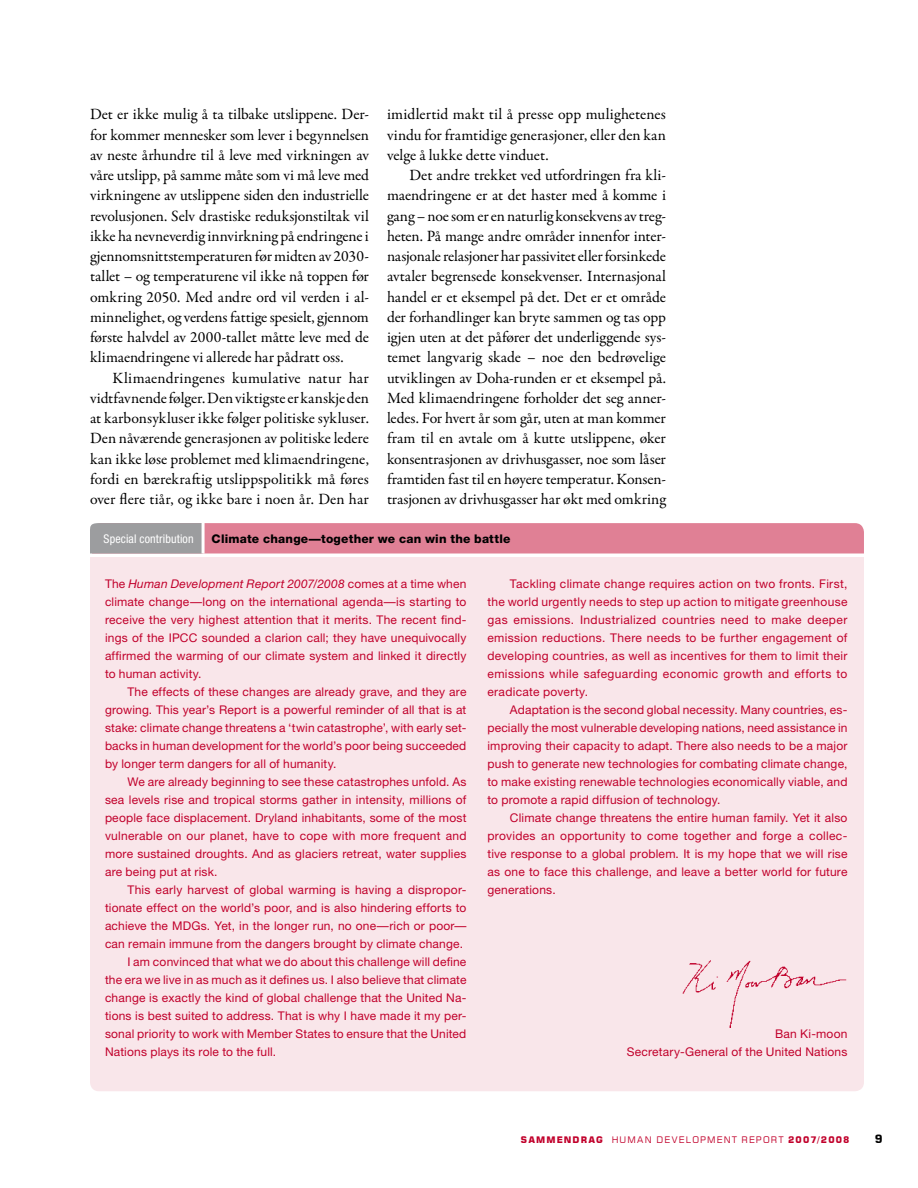
<style>
.page{position:relative;width:918px;height:1188px;background:#fff}
.page>*{position:absolute;margin:0;border:0;box-sizing:border-box;transform-origin:0 0}
.t1{font:15.75px/20.2px "Garamond Premr Pro";letter-spacing:-.005em;color:#000;text-align:justify}
.t2{font:12px/18px "Helvetica Neue";letter-spacing:.015em;color:#c1002b;text-align:justify}
.t3{font:800 12px "Helvetica Neue";letter-spacing:.02em;color:#000}
.t4{font:condensed 12px "Helvetica Neue";letter-spacing:.01em;color:#fff}
.t5{font:9px "Square 721 BT";letter-spacing:.13em;color:#c1002b}
.s1{font-style:italic}
.s2{font-weight:700}
</style>
<div class="page">
<div style="left:90px;top:523px;width:774px;height:568px;background:#f9e6ea;border-radius:9px"></div>
<div style="left:90px;top:513px;width:774px;height:43px;background:#fff"></div>
<svg style="left:90px;top:523px;width:774px;height:31px;background:#d68698"></svg>
<hr style="left:202px;top:523px;width:3px;height:31px;background:#fff">
<img style="left:682px;top:960px;width:165px;height:68px">
<p class="t1" style="left:90px;top:105px;width:281px">Det er ikke mulig å ta tilbake utslippene. Der&shy;for kommer mennesker som lever i begynnelsen av neste århundre til å leve med virkningen av våre utslipp, på samme måte som vi må leve med virkningene av utslippene siden den industrielle revolusjonen. Selv drastiske reduksjonstiltak vil ikke ha nevneverdig innvirkning på endringene i gjennomsnittstemperaturen før midten av 2030- tallet – og temperaturene vil ikke nå toppen før omkring 2050. Med andre ord vil verden i al&shy;minnelighet, og verdens fattige spesielt, gjennom første halvdel av 2000-tallet måtte leve med de klimaendringene vi allerede har pådratt oss.</p>
<p class="t1" style="left:90px;top:368px;width:281px;text-indent:22px">Klimaendringenes kumulative natur har vidtfavnende følger. Den viktigste er kanskje den at karbonsykluser ikke følger politiske sykluser.<br>Den nåværende generasjonen av politiske ledere kan ikke løse problemet med klimaendringene, fordi en bærekraftig utslippspolitikk må føres over flere tiår, og ikke bare i noen år. Den har</p>
<h1 class="t1" style="left:387px;top:105px;width:280px">imidlertid makt til å presse opp mulighetenes vindu for framtidige generasjoner, eller den kan velge å lukke dette vinduet.</h1>
<p class="t1" style="left:387px;top:165px;width:281px;text-indent:22px">Det andre trekket ved utfordringen fra kli&shy;maendringene er at det haster med å komme i gang – noe som er en naturlig konsekvens av treg&shy;heten. På mange andre områder innenfor inter&shy;nasjonale relasjoner har passivitet eller forsinkede avtaler begrensede konsekvenser. Internasjonal handel er et eksempel på det. Det er et område der forhandlinger kan bryte sammen og tas opp igjen uten at det påfører det underliggende sys&shy;temet langvarig skade – noe den bedrøvelige utviklingen av Doha-runden er et eksempel på.<br>Med klimaendringene forholder det seg anner&shy;ledes. For hvert år som går, uten at man kommer fram til en avtale om å kutte utslippene, øker konsentrasjonen av drivhusgasser, noe som låser framtiden fast til en høyere temperatur. Konsen&shy;trasjonen av drivhusgasser har økt med omkring</p>
<p class="t4" style="left:104px;top:532px;width:91px">Special contribution</p>
<p class="t3" style="left:212px;top:532px;width:300px">Climate change—together we can win the battle</p>
<p class="t2" style="left:105px;top:575px;width:363px">The <span class="s1">Human Development Report 2007/2008</span> comes at a time when climate change—long on the international agenda—is starting to receive the very highest attention that it merits. The recent find&shy;ings of the IPCC sounded a clarion call; they have unequivocally affirmed the warming of our climate system and linked it directly to human activity.</p>
<p class="t2" style="left:105px;top:683px;width:363px;text-indent:22px">The effects of these changes are already grave, and they are growing. This year’s Report is a powerful reminder of all that is at stake: climate change threatens a ‘twin catastrophe’, with early set&shy;backs in human development for the world’s poor being succeeded by longer term dangers for all of humanity.</p>
<p class="t2" style="left:105px;top:773px;width:363px;text-indent:22px">We are already beginning to see these catastrophes unfold. As sea levels rise and tropical storms gather in intensity, millions of people face displacement. Dryland inhabitants, some of the most vulnerable on our planet, have to cope with more frequent and more sustained droughts. And as glaciers retreat, water supplies are being put at risk.</p>
<p class="t2" style="left:128px;top:881px;width:340px">This early harvest of global warming is having a dispropor-</p>
<p class="t2" style="left:105px;top:899px;width:363px">tionate effect on the world’s poor, and is also hindering efforts to</p>
<p class="t2" style="left:105px;top:917px;width:363px">achieve the MDGs. Yet, in the longer run, no one—rich or poor—</p>
<p class="t2" style="left:105px;top:935px;width:360px">can remain immune from the dangers brought by climate change.</p>
<p class="t2" style="left:128px;top:953px;width:340px">I am convinced that what we do about this challenge will define</p>
<p class="t2" style="left:105px;top:971px;width:363px">the era we live in as much as it defines us. I also believe that climate</p>
<p class="t2" style="left:105px;top:989px;width:363px">change is exactly the kind of global challenge that the United Na-</p>
<p class="t2" style="left:105px;top:1007px;width:363px">tions is best suited to address. That is why I have made it my per-</p>
<p class="t2" style="left:105px;top:1025px;width:363px">sonal priority to work with Member States to ensure that the United</p>
<p class="t2" style="left:105px;top:1043px;width:173px">Nations plays its role to the full.</p>
<p class="t2" style="left:487px;top:575px;width:362px;text-indent:22px">Tackling climate change requires action on two fronts. First, the world urgently needs to step up action to mitigate greenhouse gas emissions. Industrialized countries need to make deeper emission reductions. There needs to be further engagement of developing countries, as well as incentives for them to limit their emissions while safeguarding economic growth and efforts to eradicate poverty.</p>
<p class="t2" style="left:487px;top:701px;width:362px;text-indent:22px">Adaptation is the second global necessity. Many countries, es&shy;pecially the most vulnerable developing nations, need assistance in improving their capacity to adapt. There also needs to be a major push to generate new technologies for combating climate change, to make existing renewable technologies economically viable, and to promote a rapid diffusion of technology.</p>
<p class="t2" style="left:487px;top:809px;width:362px;text-indent:22px">Climate change threatens the entire human family. Yet it also provides an opportunity to come together and forge a collec&shy;tive response to a global problem. It is my hope that we will rise as one to face this challenge, and leave a better world for future generations.</p>
<p class="t2" style="left:627px;top:1025px;width:222px;text-align:right">Ban Ki-moon<br>Secretary-General of the United Nations</p>
<p class="t5" style="left:521px;top:1134px;width:330px"><span class="s2">SAMMENDRAG</span> HUMAN DEVELOPMENT REPORT <span class="s2">2007/2008</span></p>
</div>
